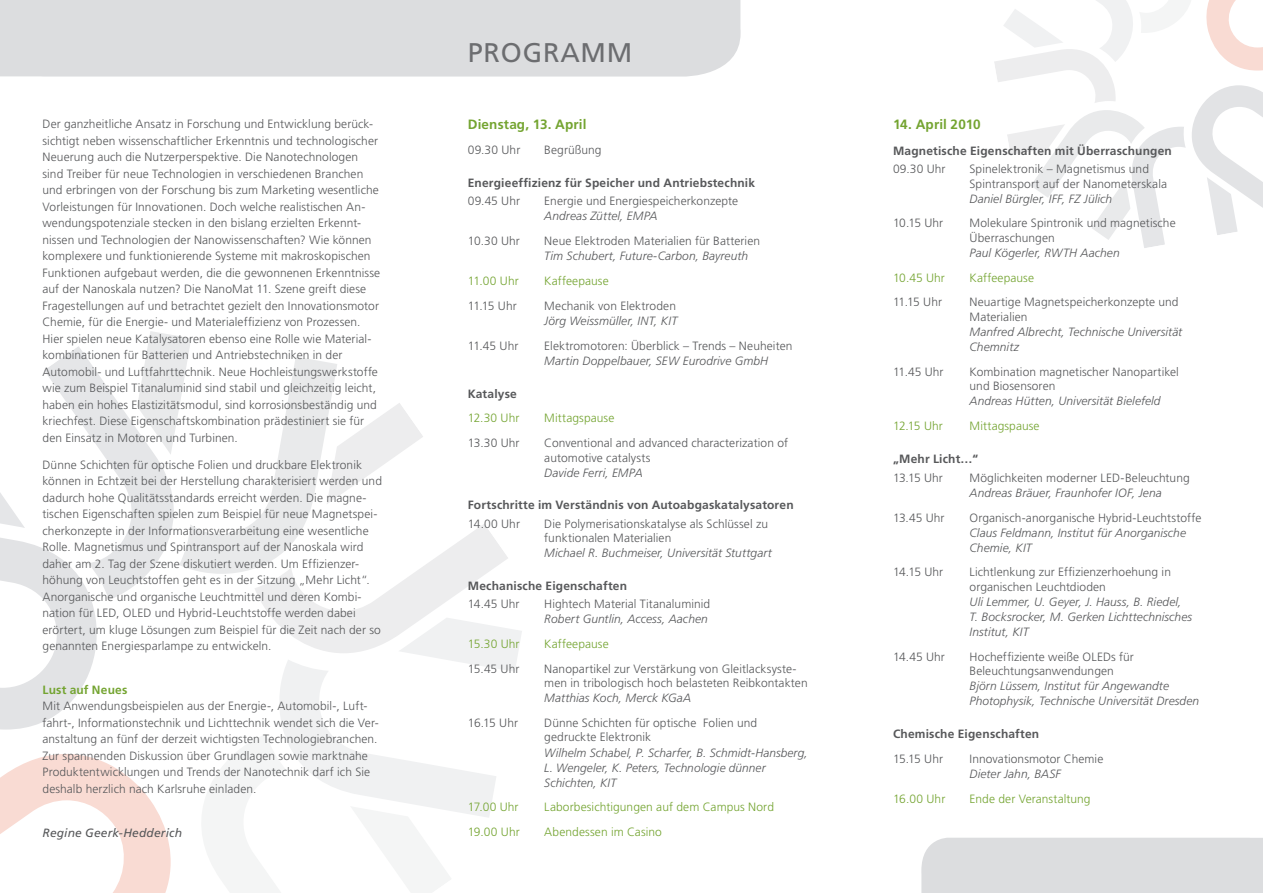
<style>
.page{position:relative;width:1263px;height:893px;background:#fff}
.page>*{position:absolute;margin:0;border:0;box-sizing:border-box;transform-origin:0 0}
.t1{font:27px "Frutiger LT";letter-spacing:.03em;color:#6c6d70}
.t2{font:700 13.5px "Frutiger LT";letter-spacing:.01em;color:#74a431}
.t3{font:300 12px/16.5px "Frutiger LT";letter-spacing:.005em;color:#57585a}
.t4{font:italic 300 12px/15px "Frutiger LT";letter-spacing:.005em;color:#57585a}
.t5{font:700 12px "Frutiger LT";letter-spacing:.015em;color:#57585a}
.t6{font:300 12px "Frutiger LT";letter-spacing:.005em;color:#74a431}
.t7{font:italic 12px "Frutiger LT";letter-spacing:.015em;color:#57585a}
.t8{font:700 12px "Frutiger LT";letter-spacing:.015em;color:#74a431}
</style>
<div class="page">
<svg style="left:994px;top:0;width:269px;height:248px"></svg>
<svg style="left:0;top:346px;width:137px;height:192px"></svg>
<svg style="left:337px;top:403px;width:171px;height:194px"></svg>
<svg style="left:137px;top:331px;width:200px;height:207px"></svg>
<svg style="left:452px;top:619px;width:70px;height:199px"></svg>
<svg style="left:0;top:538px;width:452px;height:355px"></svg>
<div style="left:0;top:0;width:741px;height:77px;background:#dcdddf"></div>
<div style="left:921px;top:838px;width:342px;height:55px;background:#dcdddf"></div>
<p class="t3" style="left:43px;top:116px;width:339px">Der ganzheitliche Ansatz in Forschung und Entwicklung berück&shy;sichtigt neben wissenschaftlicher Erkenntnis und technologischer Neuerung auch die Nutzerperspektive. Die Nanotechnologen sind Treiber für neue Technologien in verschiedenen Branchen und erbringen von der Forschung bis zum Marketing wesentliche Vorleistungen für Innovationen. Doch welche realistischen An&shy;wendungspotenziale stecken in den bislang erzielten Erkennt&shy;nissen und Technologien der Nanowissenschaften? Wie können komplexere und funktionierende Systeme mit makroskopischen Funktionen aufgebaut werden, die die gewonnenen Erkenntnisse auf der Nanoskala nutzen? Die NanoMat 11. Szene greift diese Fragestellungen auf und betrachtet gezielt den Innovationsmotor Chemie, für die Energie- und Materialeffizienz von Prozessen.<br>Hier spielen neue Katalysatoren ebenso eine Rolle wie Material&shy;kombinationen für Batterien und Antriebstechniken in der Automobil- und Luftfahrttechnik. Neue Hochleistungswerkstoffe wie zum Beispiel Titanaluminid sind stabil und gleichzeitig leicht, haben ein hohes Elastizitätsmodul, sind korrosionsbeständig und kriechfest. Diese Eigenschaftskombination prädestiniert sie für den Einsatz in Motoren und Turbinen.</p>
<p class="t3" style="left:43px;top:456px;width:341px">Dünne Schichten für optische Folien und druckbare Elektronik können in Echtzeit bei der Herstellung charakterisiert werden und dadurch hohe Qualitätsstandards erreicht werden. Die magne&shy;tischen Eigenschaften spielen zum Beispiel für neue Magnetspei&shy;cherkonzepte in der Informationsverarbeitung eine wesentliche Rolle. Magnetismus und Spintransport auf der Nanoskala wird daher am 2. Tag der Szene diskutiert werden. Um Effizienzer&shy;höhung von Leuchtstoffen geht es in der Sitzung „Mehr Licht“.<br>Anorganische und organische Leuchtmittel und deren Kombi&shy;nation für LED, OLED und Hybrid-Leuchtstoffe werden dabei erörtert, um kluge Lösungen zum Beispiel für die Zeit nach der so genannten Energiesparlampe zu entwickeln.</p>
<p class="t8" style="left:43px;top:683px;width:86px">Lust auf Neues</p>
<p class="t3" style="left:43px;top:698px;width:338px">Mit Anwendungsbeispielen aus der Energie-, Automobil-, Luft&shy;fahrt-, Informationstechnik und Lichttechnik wendet sich die Ver&shy;anstaltung an fünf der derzeit wichtigsten Technologiebranchen.<br>Zur spannenden Diskussion über Grundlagen sowie marktnahe Produktentwicklungen und Trends der Nanotechnik darf ich Sie deshalb herzlich nach Karlsruhe einladen.</p>
<p class="t7" style="left:43px;top:825px;width:141px">Regine Geerk-Hedderich</p>
<h1 class="t1" style="left:468px;top:37px;width:166px">PROGRAMM</h1>
<p class="t2" style="left:468px;top:117px;width:120px">Dienstag, 13. April</p>
<p class="t3" style="left:468px;top:142px;width:54px">09.30 Uhr</p>
<p class="t3" style="left:544px;top:142px;width:59px">Begrüßung</p>
<p class="t5" style="left:468px;top:176px;width:289px">Energieeffizienz für Speicher und Antriebstechnik</p>
<p class="t3" style="left:468px;top:193px;width:54px">09.45 Uhr</p>
<p class="t3" style="left:544px;top:193px;width:195px">Energie und Energiespeicherkonzepte</p>
<p class="t4" style="left:544px;top:209px;width:115px">Andreas Züttel, EMPA</p>
<p class="t3" style="left:468px;top:233px;width:54px">10.30 Uhr</p>
<p class="t3" style="left:544px;top:233px;width:217px">Neue Elektroden Materialien für Batterien</p>
<p class="t4" style="left:544px;top:249px;width:205px">Tim Schubert, Future-Carbon, Bayreuth</p>
<p class="t6" style="left:468px;top:274px;width:52px">11.00 Uhr</p>
<p class="t6" style="left:544px;top:274px;width:66px">Kaffeepause</p>
<p class="t3" style="left:468px;top:298px;width:51px">11.15 Uhr</p>
<p class="t3" style="left:544px;top:298px;width:133px">Mechanik von Elektroden</p>
<p class="t4" style="left:544px;top:313px;width:134px">Jörg Weissmüller, INT, KIT</p>
<p class="t3" style="left:468px;top:338px;width:52px">11.45 Uhr</p>
<p class="t3" style="left:544px;top:338px;width:250px">Elektromotoren: Überblick – Trends – Neuheiten</p>
<p class="t4" style="left:544px;top:353px;width:225px">Martin Doppelbauer, SEW Eurodrive GmbH</p>
<p class="t5" style="left:468px;top:386px;width:51px">Katalyse</p>
<p class="t6" style="left:468px;top:412px;width:53px">12.30 Uhr</p>
<p class="t6" style="left:544px;top:412px;width:72px">Mittagspause</p>
<p class="t3" style="left:468px;top:435px;width:53px">13.30 Uhr</p>
<p class="t3" style="left:544px;top:436px;width:245px;line-height:14.2px">Conventional and advanced characterization of automotive catalysts</p>
<p class="t4" style="left:544px;top:465px;width:100px">Davide Ferri, EMPA</p>
<p class="t5" style="left:468px;top:498px;width:327px">Fortschritte im Verständnis von Autoabgaskatalysatoren</p>
<p class="t3" style="left:468px;top:516px;width:54px">14.00 Uhr</p>
<p class="t3" style="left:544px;top:517px;width:225px;line-height:14.2px">Die Polymerisationskatalyse als Schlüssel zu funktionalen Materialien</p>
<p class="t4" style="left:544px;top:546px;width:229px">Michael R. Buchmeiser, Universität Stuttgart</p>
<p class="t5" style="left:468px;top:579px;width:161px">Mechanische Eigenschaften</p>
<p class="t3" style="left:468px;top:596px;width:53px">14.45 Uhr</p>
<p class="t3" style="left:544px;top:596px;width:167px">Hightech Material Titanaluminid</p>
<p class="t4" style="left:544px;top:612px;width:165px">Robert Guntlin, Access, Aachen</p>
<p class="t6" style="left:468px;top:637px;width:53px">15.30 Uhr</p>
<p class="t6" style="left:544px;top:637px;width:66px">Kaffeepause</p>
<p class="t3" style="left:468px;top:661px;width:53px">15.45 Uhr</p>
<p class="t3" style="left:544px;top:662px;width:265px;line-height:14.2px">Nanopartikel zur Verstärkung von Gleitlacksyste&shy;men in tribologisch hoch belasteten Reibkontakten</p>
<p class="t4" style="left:544px;top:691px;width:148px">Matthias Koch, Merck KGaA</p>
<p class="t3" style="left:468px;top:715px;width:52px">16.15 Uhr</p>
<p class="t3" style="left:544px;top:716px;width:214px;line-height:14.2px">Dünne Schichten für optische Folien und gedruckte Elektronik</p>
<p class="t4" style="left:544px;top:745px;width:265px">Wilhelm Schabel, P. Scharfer, B. Schmidt-Hansberg,<br>L. Wengeler, K. Peters, Technologie dünner<br>Schichten, KIT</p>
<p class="t6" style="left:468px;top:800px;width:52px">17.00 Uhr</p>
<p class="t6" style="left:544px;top:800px;width:231px">Laborbesichtigungen auf dem Campus Nord</p>
<p class="t6" style="left:468px;top:825px;width:53px">19.00 Uhr</p>
<p class="t6" style="left:544px;top:825px;width:119px">Abendessen im Casino</p>
<p class="t2" style="left:893px;top:117px;width:89px">14. April 2010</p>
<p class="t5" style="left:893px;top:144px;width:280px">Magnetische Eigenschaften mit Überraschungen</p>
<p class="t3" style="left:893px;top:161px;width:54px">09.30 Uhr</p>
<p class="t3" style="left:969px;top:162px;width:199px;line-height:14.2px">Spinelektronik – Magnetismus und<br>Spintransport auf der Nanometerskala</p>
<p class="t4" style="left:969px;top:191px;width:144px">Daniel Bürgler, IFF, FZ Jülich</p>
<p class="t3" style="left:893px;top:215px;width:52px">10.15 Uhr</p>
<p class="t3" style="left:969px;top:216px;width:208px;line-height:14.2px">Molekulare Spintronik und magnetische<br>Überraschungen</p>
<p class="t4" style="left:969px;top:245px;width:152px">Paul Kögerler, RWTH Aachen</p>
<p class="t6" style="left:893px;top:271px;width:53px">10.45 Uhr</p>
<p class="t6" style="left:969px;top:271px;width:66px">Kaffeepause</p>
<p class="t3" style="left:893px;top:294px;width:51px">11.15 Uhr</p>
<p class="t3" style="left:969px;top:295px;width:211px;line-height:14.2px">Neuartige Magnetspeicherkonzepte und<br>Materialien</p>
<p class="t4" style="left:969px;top:324px;width:214px">Manfred Albrecht, Technische Universität<br>Chemnitz</p>
<p class="t3" style="left:893px;top:363px;width:52px">11.45 Uhr</p>
<p class="t3" style="left:969px;top:364px;width:211px;line-height:14.2px">Kombination magnetischer Nanopartikel und Biosensoren</p>
<p class="t4" style="left:969px;top:393px;width:193px">Andreas Hütten, Universität Bielefeld</p>
<p class="t6" style="left:893px;top:419px;width:51px">12.15 Uhr</p>
<p class="t6" style="left:969px;top:419px;width:72px">Mittagspause</p>
<p class="t5" style="left:893px;top:452px;width:87px">„Mehr Licht…“</p>
<p class="t3" style="left:893px;top:469px;width:51px">13.15 Uhr</p>
<p class="t3" style="left:969px;top:469px;width:222px">Möglichkeiten moderner LED-Beleuchtung</p>
<p class="t4" style="left:969px;top:485px;width:194px">Andreas Bräuer, Fraunhofer IOF, Jena</p>
<p class="t3" style="left:893px;top:509px;width:53px">13.45 Uhr</p>
<p class="t3" style="left:969px;top:509px;width:233px">Organisch-anorganische Hybrid-Leuchtstoffe</p>
<p class="t4" style="left:969px;top:525px;width:218px">Claus Feldmann, Institut für Anorganische<br>Chemie, KIT</p>
<p class="t3" style="left:893px;top:564px;width:52px">14.15 Uhr</p>
<p class="t3" style="left:969px;top:565px;width:203px;line-height:14.2px">Lichtlenkung zur Effizienzerhoehung in organischen Leuchtdioden</p>
<p class="t4" style="left:969px;top:594px;width:224px">Uli Lemmer, U. Geyer, J. Hauss, B. Riedel,<br>T. Bocksrocker, M. Gerken Lichttechnisches<br>Institut, KIT</p>
<p class="t3" style="left:893px;top:648px;width:53px">14.45 Uhr</p>
<p class="t3" style="left:969px;top:649px;width:166px;line-height:14.2px">Hocheffiziente weiße OLEDs für<br>Beleuchtungsanwendungen</p>
<p class="t4" style="left:969px;top:678px;width:231px">Björn Lüssem, Institut für Angewandte<br>Photophysik, Technische Universität Dresden</p>
<p class="t5" style="left:893px;top:727px;width:148px">Chemische Eigenschaften</p>
<p class="t3" style="left:893px;top:751px;width:52px">15.15 Uhr</p>
<p class="t3" style="left:969px;top:751px;width:135px">Innovationsmotor Chemie</p>
<p class="t4" style="left:969px;top:767px;width:93px">Dieter Jahn, BASF</p>
<p class="t6" style="left:893px;top:792px;width:54px">16.00 Uhr</p>
<p class="t6" style="left:969px;top:792px;width:123px">Ende der Veranstaltung</p>
</div>
